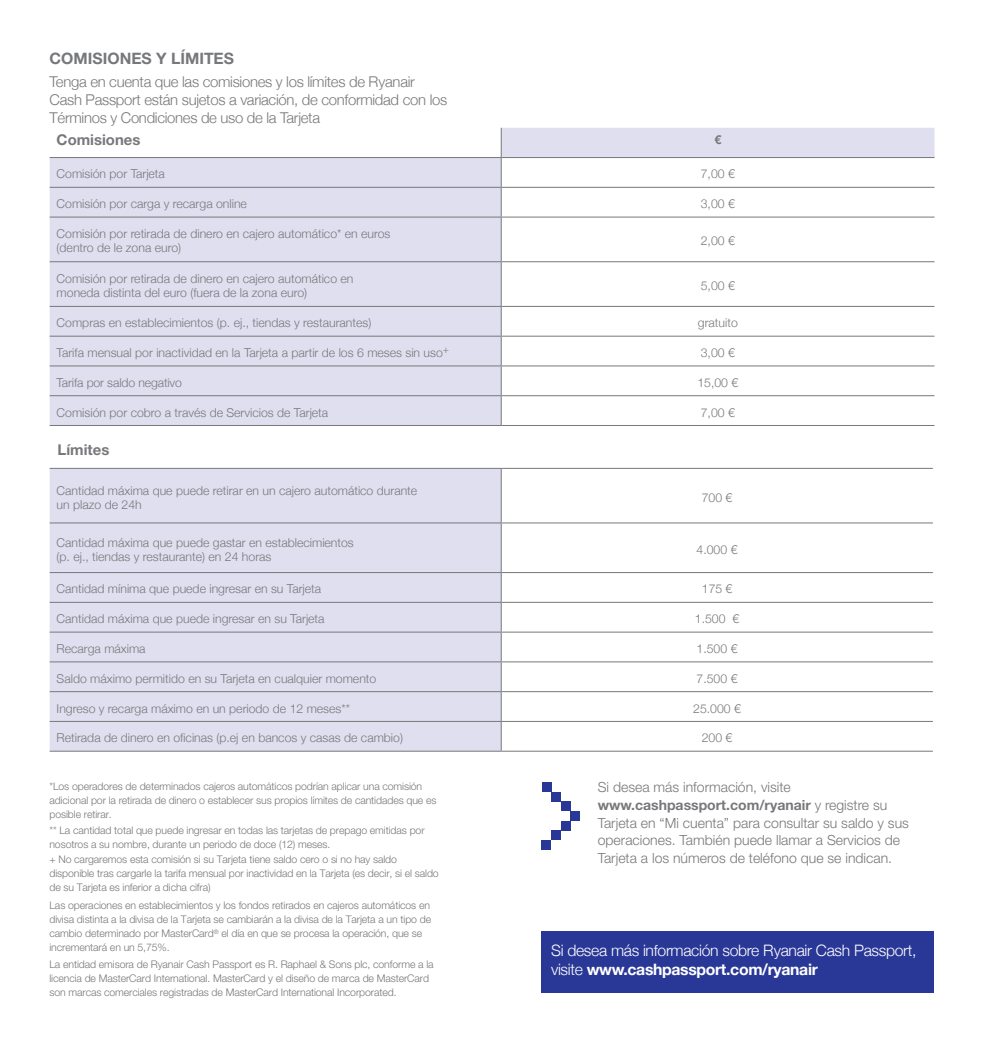
<style>
.page{position:relative;width:983px;height:1042px;background:#fff}
.page>*{position:absolute;margin:0;border:0;box-sizing:border-box;transform-origin:0 0}
.t1{font:300 15.75px/18.9px "Helvetica Neue";letter-spacing:-.02em;color:#fff}
.t2{font:700 15.75px "Helvetica Neue LT Std";color:#77787b}
.t3{font:300 14.88px/17.8px "Helvetica Neue";letter-spacing:-.02em;color:#77787b}
.t4{font:700 14.88px "Helvetica Neue LT Std";color:#77787b}
.t5{font:300 14px/17.5px "Helvetica Neue LT Std";color:#77787b}
.t6{font:300 12.25px/14px "Helvetica Neue";color:#77787b}
.t7{font:700 12.25px "Helvetica Neue LT Std";color:#77787b}
.t8{font:300 10.5px/14px "Helvetica Neue LT Std";letter-spacing:-.01em;color:#77787b}
.s1{font-weight:700}
</style>
<div class="page">
<svg style="left:50px;top:128px;width:884px;height:297px;fill:#e0dff0"></svg>
<hr style="left:50px;top:157px;width:451px;height:1px;background:#77787b">
<hr style="left:501px;top:157px;width:433px;height:1px;background:#77787b">
<hr style="left:50px;top:187px;width:451px;height:1px;background:#77787b">
<hr style="left:501px;top:187px;width:433px;height:1px;background:#77787b">
<svg style="left:500px;top:128px;width:1px;height:89px"></svg>
<hr style="left:50px;top:217px;width:451px;height:1px;background:#77787b">
<hr style="left:501px;top:217px;width:433px;height:1px;background:#77787b">
<hr style="left:500px;top:217px;width:1px;height:44px;background:#77787b">
<hr style="left:50px;top:261px;width:451px;height:1px;background:#77787b">
<hr style="left:501px;top:261px;width:433px;height:1px;background:#77787b">
<hr style="left:500px;top:262px;width:1px;height:44px;background:#77787b">
<hr style="left:50px;top:306px;width:451px;height:1px;background:#77787b">
<hr style="left:501px;top:306px;width:433px;height:1px;background:#77787b">
<hr style="left:50px;top:336px;width:451px;height:1px;background:#77787b">
<hr style="left:501px;top:336px;width:433px;height:1px;background:#77787b">
<hr style="left:50px;top:365px;width:451px;height:1px;background:#77787b">
<hr style="left:501px;top:365px;width:433px;height:1px;background:#77787b">
<hr style="left:50px;top:395px;width:451px;height:1px;background:#77787b">
<hr style="left:501px;top:395px;width:433px;height:1px;background:#77787b">
<svg style="left:500px;top:307px;width:1px;height:118px"></svg>
<hr style="left:50px;top:425px;width:451px;height:1px;background:#77787b">
<hr style="left:501px;top:425px;width:433px;height:1px;background:#77787b">
<div style="left:50px;top:469px;width:450px;height:282px;background:#e0dff0"></div>
<hr style="left:50px;top:468px;width:451px;height:1px;background:#77787b">
<hr style="left:501px;top:468px;width:431px;height:1px;background:#77787b">
<hr style="left:500px;top:469px;width:1px;height:53px;background:#77787b">
<hr style="left:50px;top:522px;width:451px;height:1px;background:#77787b">
<hr style="left:501px;top:522px;width:431px;height:1px;background:#77787b">
<hr style="left:500px;top:523px;width:1px;height:49px;background:#77787b">
<hr style="left:50px;top:572px;width:451px;height:1px;background:#77787b">
<hr style="left:501px;top:572px;width:431px;height:1px;background:#77787b">
<hr style="left:50px;top:602px;width:451px;height:1px;background:#77787b">
<hr style="left:501px;top:602px;width:431px;height:1px;background:#77787b">
<hr style="left:50px;top:632px;width:451px;height:1px;background:#77787b">
<hr style="left:501px;top:632px;width:431px;height:1px;background:#77787b">
<hr style="left:50px;top:661px;width:451px;height:1px;background:#77787b">
<hr style="left:501px;top:661px;width:431px;height:1px;background:#77787b">
<hr style="left:50px;top:691px;width:451px;height:1px;background:#77787b">
<hr style="left:501px;top:691px;width:431px;height:1px;background:#77787b">
<hr style="left:50px;top:721px;width:451px;height:1px;background:#77787b">
<hr style="left:501px;top:721px;width:431px;height:1px;background:#77787b">
<svg style="left:500px;top:573px;width:1px;height:178px"></svg>
<hr style="left:50px;top:751px;width:451px;height:1px;background:#77787b">
<hr style="left:501px;top:751px;width:431px;height:1px;background:#77787b">
<div style="left:541px;top:931px;width:392px;height:61px;background:#293896"></div>
<div style="left:541px;top:840px;width:10px;height:9px;background:#293896"></div>
<div style="left:551px;top:830px;width:9px;height:10px;background:#293896"></div>
<div style="left:560px;top:821px;width:10px;height:9px;background:#293896"></div>
<div style="left:570px;top:811px;width:10px;height:10px;background:#293896"></div>
<div style="left:560px;top:801px;width:10px;height:10px;background:#293896"></div>
<div style="left:551px;top:792px;width:10px;height:9px;background:#293896"></div>
<div style="left:541px;top:782px;width:10px;height:10px;background:#293896"></div>
<h1 class="t2" style="left:50px;top:49px;width:186px">COMISIONES Y LÍMITES</h1>
<h2 class="t3" style="left:50px;top:72px;width:399px">Tenga en cuenta que las comisiones y los límites de Ryanair<br>Cash Passport están sujetos a variación, de conformidad con los<br>Términos y Condiciones de uso de la Tarjeta</h2>
<h2 class="t4" style="left:57px;top:131px;width:85px">Comisiones</h2>
<p class="t7" style="left:714px;top:132px;width:8px">€</p>
<p class="t6" style="left:57px;top:167px;width:110px">Comisión por Tarjeta</p>
<p class="t6" style="left:700px;top:167px;width:36px">7,00 €</p>
<p class="t6" style="left:57px;top:196px;width:192px">Comisión por carga y recarga online</p>
<p class="t6" style="left:700px;top:196px;width:36px">3,00 €</p>
<p class="t6" style="left:57px;top:227px;width:335px">Comisión por retirada de dinero en cajero automático* en euros (dentro de le zona euro)</p>
<p class="t6" style="left:700px;top:234px;width:36px">2,00 €</p>
<p class="t6" style="left:57px;top:271px;width:298px">Comisión por retirada de dinero en cajero automático en moneda distinta del euro (fuera de la zona euro)</p>
<p class="t6" style="left:700px;top:278px;width:36px">5,00 €</p>
<p class="t6" style="left:57px;top:316px;width:316px">Compras en establecimientos (p. ej., tiendas y restaurantes)</p>
<p class="t6" style="left:697px;top:316px;width:41px">gratuito</p>
<p class="t6" style="left:57px;top:345px;width:394px">Tarifa mensual por inactividad en la Tarjeta a partir de los 6 meses sin uso<sup>+</sup></p>
<p class="t6" style="left:700px;top:345px;width:36px">3,00 €</p>
<p class="t6" style="left:57px;top:375px;width:127px">Tarifa por saldo negativo</p>
<p class="t6" style="left:697px;top:375px;width:42px">15,00 €</p>
<p class="t6" style="left:57px;top:405px;width:273px">Comisión por cobro a través de Servicios de Tarjeta</p>
<p class="t6" style="left:700px;top:405px;width:36px">7,00 €</p>
<h2 class="t4" style="left:58px;top:440px;width:53px">Límites</h2>
<p class="t6" style="left:57px;top:483px;width:362px">Cantidad máxima que puede retirar en un cajero automático durante un plazo de 24h</p>
<p class="t6" style="left:701px;top:490px;width:32px">700 €</p>
<p class="t6" style="left:57px;top:535px;width:299px">Cantidad máxima que puede gastar en establecimientos (p. ej., tiendas y restaurante) en 24 horas</p>
<p class="t6" style="left:696px;top:542px;width:42px">4.000 €</p>
<p class="t6" style="left:57px;top:582px;width:266px">Cantidad mínima que puede ingresar en su Tarjeta</p>
<p class="t6" style="left:701px;top:582px;width:32px">175 €</p>
<p class="t6" style="left:57px;top:611px;width:269px">Cantidad máxima que puede ingresar en su Tarjeta</p>
<p class="t6" style="left:694px;top:611px;width:46px">1.500 €</p>
<p class="t6" style="left:57px;top:641px;width:90px">Recarga máxima</p>
<p class="t6" style="left:696px;top:641px;width:42px">1.500 €</p>
<p class="t6" style="left:57px;top:671px;width:321px">Saldo máximo permitido en su Tarjeta en cualquier momento</p>
<p class="t6" style="left:696px;top:671px;width:42px">7.500 €</p>
<p class="t6" style="left:57px;top:701px;width:295px">Ingreso y recarga máximo en un periodo de 12 meses**</p>
<p class="t6" style="left:693px;top:701px;width:49px">25.000 €</p>
<p class="t6" style="left:57px;top:730px;width:348px">Retirada de dinero en oficinas (p.ej en bancos y casas de cambio)</p>
<p class="t6" style="left:701px;top:730px;width:32px">200 €</p>
<p class="t8" style="left:49px;top:779px;width:388px">*Los operadores de determinados cajeros automáticos podrían aplicar una comisión adicional por la retirada de dinero o establecer sus propios límites de cantidades que es posible retirar.</p>
<p class="t8" style="left:49px;top:823px;width:391px">** La cantidad total que puede ingresar en todas las tarjetas de prepago emitidas por nosotros a su nombre, durante un periodo de doce (12) meses.<br>+ No cargaremos esta comisión si su Tarjeta tiene saldo cero o si no hay saldo disponible tras cargarle la tarifa mensual por inactividad en la Tarjeta (es decir, si el saldo de su Tarjeta es inferior a dicha cifra)</p>
<p class="t8" style="left:49px;top:898px;width:383px">Las operaciones en establecimientos y los fondos retirados en cajeros automáticos en divisa distinta a la divisa de la Tarjeta se cambiarán a la divisa de la Tarjeta a un tipo de cambio determinado por MasterCard<sup>®</sup> el día en que se procesa la operación, que se incrementará en un 5,75%.</p>
<p class="t8" style="left:49px;top:957px;width:385px">La entidad emisora de Ryanair Cash Passport es R. Raphael &amp; Sons plc, conforme a la licencia de MasterCard International. MasterCard y el diseño de marca de MasterCard son marcas comerciales registradas de MasterCard International Incorporated.</p>
<h3 class="t5" style="left:597px;top:778px;width:312px">Si desea más información, visite <span class="s1">www.cashpassport.com/ryanair</span> y registre su Tarjeta en “Mi cuenta” para consultar su saldo y sus operaciones. También puede llamar a Servicios de Tarjeta a los números de teléfono que se indican.</h3>
<h1 class="t1" style="left:551px;top:941px;width:367px">Si desea más información sobre Ryanair Cash Passport, visite <span class="s1">www.cashpassport.com/ryanair</span></h1>
</div>
